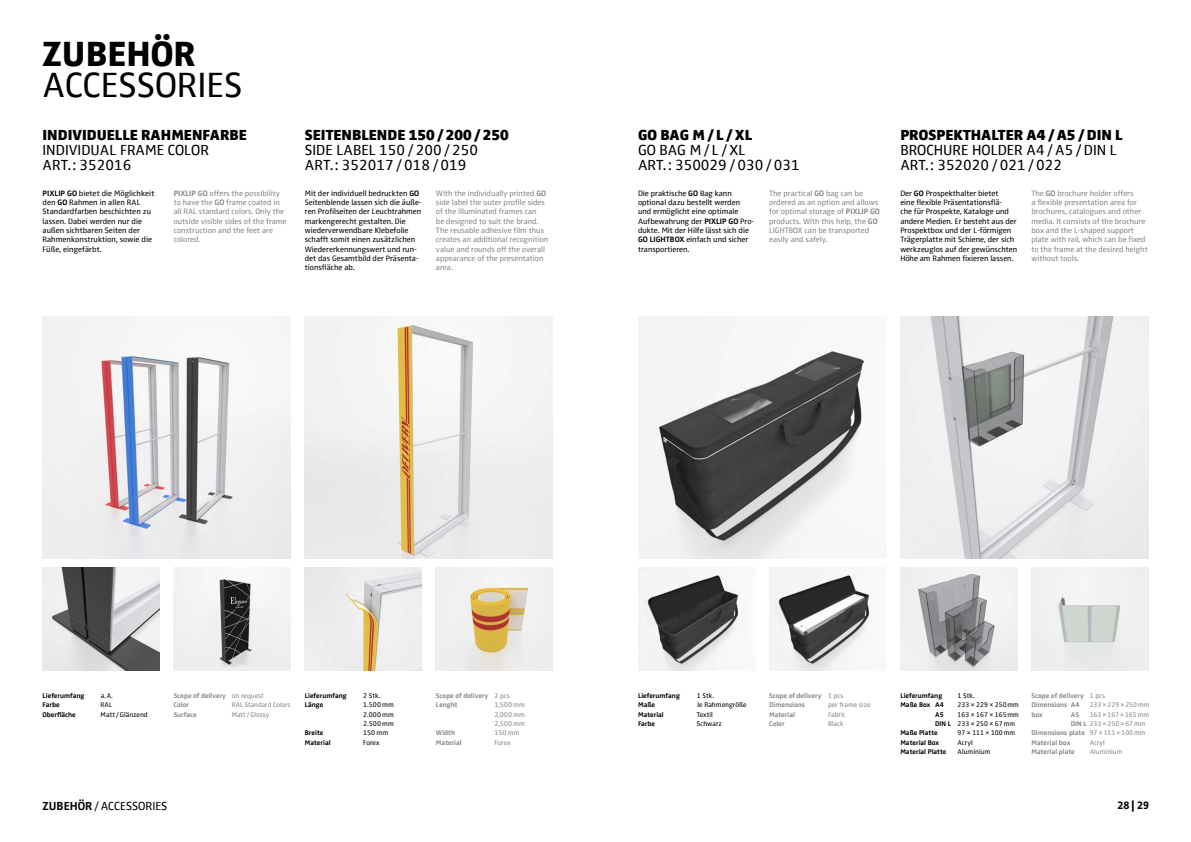
<style>
.page{position:relative;width:1191px;height:842px;background:#fff}
.page>*{position:absolute;margin:0;border:0;box-sizing:border-box;transform-origin:0 0}
.t1{font:36px "Zwo Sc Offc";color:#000}
.t2{font:800 36px "Zwo Sc Offc";color:#000}
.t3{font:15px/15px "Zwo Offc";color:#000}
.t4{font:900 15px "Zwo Offc";color:#000}
.t5{font:12px "Zwo Sc Offc";color:#000}
.t6{font:600 12px "Total Sans";color:#000}
.t7{font:8px/9.3px "Zwo Offc";color:#000}
.t8{font:8px/9.3px "Zwo Offc";color:#878787}
.t9{font:700 7px/9.3px "Zwo Offc";color:#878787}
.t10{font:7px/9.3px "Zwo Offc";color:#000}
.t11{font:700 7px/9.3px "Zwo Offc";color:#000}
.t12{font:7px/9.3px "Zwo Offc";color:#878787}
.s1{font-weight:700}
.s2{font-weight:400}
</style>
<div class="page">
<img style="left:43px;top:568px;width:116px;height:102px">
<img style="left:43px;top:317px;width:248px;height:241px">
<img style="left:174px;top:568px;width:117px;height:102px">
<img style="left:638px;top:568px;width:101px;height:102px">
<img style="left:638px;top:317px;width:227px;height:241px">
<img style="left:436px;top:568px;width:117px;height:102px">
<img style="left:305px;top:317px;width:248px;height:241px">
<img style="left:305px;top:568px;width:117px;height:102px">
<img style="left:900px;top:568px;width:117px;height:102px">
<img style="left:900px;top:317px;width:248px;height:241px">
<img style="left:1031px;top:568px;width:117px;height:102px">
<img style="left:769px;top:568px;width:101px;height:102px">
<h1 class="t2" style="left:43px;top:32px;width:155px">ZUBEHÖR</h1>
<h1 class="t1" style="left:43px;top:63px;width:201px">ACCESSORIES</h1>
<h2 class="t4" style="left:43px;top:126px;width:206px">INDIVIDUELLE RAHMENFARBE</h2>
<h2 class="t3" style="left:43px;top:143px;width:168px">INDIVIDUAL FRAME COLOR<br>ART.: 352016</h2>
<p class="t7" style="left:43px;top:188px;width:113px"><span class="s1">PIXLIP GO</span> bietet die Möglichkeit den <span class="s1">GO</span> Rahmen in allen RAL<br>Standardfarben beschichten zu lassen. Dabei werden nur die außen sichtbaren Seiten der<br>Rahmenkonstruktion, sowie die<br>Füße, eingefärbt.</p>
<p class="t8" style="left:174px;top:188px;width:114px"><span class="s1">PIXLIP GO</span> offers the possibility to have the <span class="s1">GO</span> frame coated in all RAL standard colors. Only the outside visible sides of the frame construction and the feet are colored.</p>
<h2 class="t4" style="left:305px;top:126px;width:205px">SEITENBLENDE 150/200/250</h2>
<h2 class="t3" style="left:305px;top:143px;width:175px">SIDE LABEL 150/200/250<br>ART.: 352017/018/019</h2>
<p class="t7" style="left:305px;top:188px;width:118px">Mit der individuell bedruckten <span class="s1">GO<br></span>Seitenblende lassen sich die äuße&shy;ren Profilseiten der Leuchtrahmen markengerecht gestalten. Die wiederverwendbare Klebefolie schafft somit einen zusätzlichen<br>Wiedererkennungswert und run&shy;det das Gesamtbild der Präsenta&shy;tionsfläche ab.</p>
<p class="t8" style="left:436px;top:188px;width:114px">With the individually printed <span class="s1">GO </span>side label the outer profile sides of the illuminated frames can<br>be designed to suit the brand.<br>The reusable adhesive film thus creates an additional recognition value and rounds off the overall appearance of the presentation area.</p>
<h2 class="t4" style="left:638px;top:126px;width:116px">GO BAG M/L/XL</h2>
<h2 class="t3" style="left:638px;top:143px;width:163px">GO BAG M/L/XL<br>ART.: 350029/030/031</h2>
<p class="t7" style="left:638px;top:188px;width:118px">Die praktische <span class="s1">GO</span> Bag kann optional dazu bestellt werden und ermöglicht eine optimale<br>Aufbewahrung der <span class="s1">PIXLIP GO</span> Pro&shy;dukte. Mit der Hilfe lässt sich die<br><span class="s1">GO LIGHTBOX</span> einfach und sicher transportieren.</p>
<p class="t8" style="left:769px;top:188px;width:112px">The practical <span class="s1">GO</span> bag can be ordered as an option and allows for optimal storage of <span class="s1">PIXLIP GO </span>products. With this help, the <span class="s1">GO<br></span>LIGHTBOX can be transported easily and safely.</p>
<h2 class="t4" style="left:900px;top:126px;width:224px">PROSPEKTHALTER A4/A5/DIN L</h2>
<h2 class="t3" style="left:900px;top:143px;width:218px">BROCHURE HOLDER A4/A5/DIN L<br>ART.: 352020/021/022</h2>
<p class="t7" style="left:900px;top:188px;width:118px">Der <span class="s1">GO</span> Prospekthalter bietet<br>eine flexible Präsentationsflä-<br>che für Prospekte, Kataloge und andere Medien. Er besteht aus der<br>Prospektbox und der L-förmigen<br>Trägerplatte mit Schiene, der sich werkzeuglos auf der gewünschten<br>Höhe am Rahmen fixieren lassen.</p>
<p class="t8" style="left:1031px;top:189px;width:118px">The <span class="s1">GO</span> brochure holder offers<br>a flexible presentation area for brochures, catalogues and other media. It consists of the brochure box and the L-shaped support plate with rail, which can be fixed to the frame at the desired height without tools.</p>
<p class="t11" style="left:43px;top:691px;width:43px">Lieferumfang</p>
<p class="t10" style="left:101px;top:691px;width:14px">a.A.</p>
<p class="t11" style="left:43px;top:710px;width:35px">Oberfläche</p>
<p class="t12" style="left:232px;top:700px;width:60px">RAL Standard Colors<br>Matt /Glossy</p>
<p class="t9" style="left:174px;top:691px;width:92px">Scope of delivery <span class="s2">on request<br></span>Color<br>Surface</p>
<p class="t11" style="left:638px;top:700px;width:27px">Maße<br>Material</p>
<p class="t10" style="left:697px;top:700px;width:51px">Je Rahmengröße<br>Textil</p>
<p class="t11" style="left:305px;top:691px;width:43px">Lieferumfang</p>
<p class="t10" style="left:363px;top:691px;width:19px">2 Stk.</p>
<p class="t11" style="left:305px;top:728px;width:20px">Breite</p>
<p class="t9" style="left:436px;top:691px;width:75px">Scope of delivery <span class="s2">2 pcs<br></span>Lenght</p>
<p class="t9" style="left:436px;top:728px;width:21px">Width</p>
<p class="t11" style="left:638px;top:691px;width:43px">Lieferumfang</p>
<p class="t10" style="left:697px;top:691px;width:19px">1 Stk.</p>
<p class="t11" style="left:305px;top:700px;width:20px">Länge</p>
<p class="t11" style="left:305px;top:738px;width:27px">Material</p>
<p class="t11" style="left:43px;top:700px;width:19px">Farbe</p>
<p class="t10" style="left:101px;top:700px;width:49px">RAL<br>Matt /Glänzend</p>
<p class="t10" style="left:363px;top:700px;width:32px">1.500 mm<br>2.000 mm<br>2.500 mm<br>150 mm<br>Forex</p>
<p class="t12" style="left:494px;top:700px;width:32px;text-align:justify">1,500 mm 2,000 mm 2,500 mm 150 mm</p>
<p class="t11" style="left:638px;top:719px;width:19px">Farbe</p>
<p class="t10" style="left:697px;top:719px;width:26px">Schwarz</p>
<p class="t9" style="left:436px;top:738px;width:27px">Material</p>
<p class="t12" style="left:494px;top:738px;width:18px">Forex</p>
<p class="t9" style="left:769px;top:691px;width:54px">Scope of delivery</p>
<p class="t9" style="left:769px;top:700px;width:37px">Dimensions<br>Material<br>Color</p>
<p class="t12" style="left:828px;top:691px;width:44px">1 pcs<br>per frame size<br>Fabric<br>Black</p>
<p class="t11" style="left:900px;top:691px;width:43px">Lieferumfang</p>
<p class="t10" style="left:957px;top:691px;width:19px">1 Stk.</p>
<p class="t9" style="left:1031px;top:691px;width:75px">Scope of delivery <span class="s2">1 pcs<br></span>Dimensions<br>box</p>
<p class="t11" style="left:900px;top:700px;width:32px">Maße Box</p>
<p class="t11" style="left:900px;top:738px;width:40px">Material Box</p>
<p class="t10" style="left:957px;top:738px;width:17px">Acryl</p>
<p class="t11" style="left:935px;top:700px;width:17px">A4<br>A5<br>DIN L</p>
<p class="t12" style="left:1089px;top:700px;width:61px">233 × 229 × 250 mm</p>
<p class="t10" style="left:957px;top:700px;width:63px">233 × 229 × 250 mm</p>
<p class="t9" style="left:1070px;top:700px;width:10px">A4<br>A5</p>
<p class="t10" style="left:957px;top:710px;width:63px">163 × 167 × 165 mm<br>233 × 250 × 67 mm</p>
<p class="t12" style="left:1089px;top:710px;width:61px">163 × 167 × 165 mm</p>
<p class="t12" style="left:1070px;top:719px;width:76px"><span class="s1">DIN L</span> 233 × 250 × 67 mm</p>
<p class="t11" style="left:900px;top:728px;width:39px">Maße Platte</p>
<p class="t11" style="left:900px;top:747px;width:48px">Material Platte</p>
<p class="t9" style="left:1031px;top:728px;width:116px">Dimensions plate <span class="s2">97 × 111 × 100 mm</span></p>
<p class="t9" style="left:1031px;top:747px;width:45px">Material plate</p>
<p class="t12" style="left:1089px;top:747px;width:34px">Aluminium</p>
<p class="t10" style="left:957px;top:728px;width:59px">97 × 111 × 100 mm</p>
<p class="t10" style="left:957px;top:747px;width:34px">Aluminium</p>
<p class="t9" style="left:1031px;top:738px;width:40px">Material box</p>
<p class="t12" style="left:1089px;top:738px;width:17px">Acryl</p>
<h3 class="t5" style="left:43px;top:798px;width:126px"><span class="s1">ZUBEHÖR</span>/ACCESSORIES</h3>
<h3 class="t6" style="left:1117px;top:796px;width:33px">28 | 29</h3>
</div>
